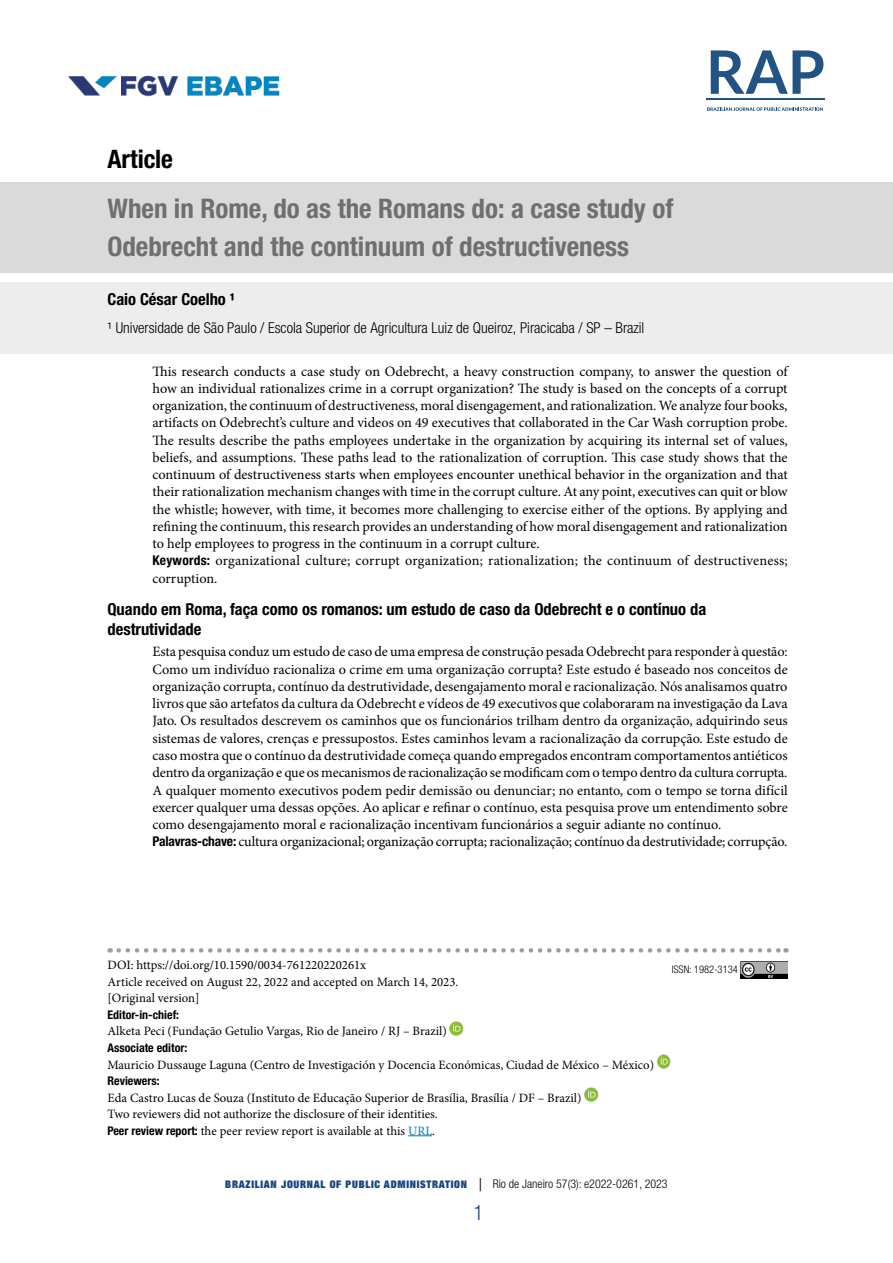
<style>
.page{position:relative;width:893px;height:1263px;background:#fff}
.page>*{position:absolute;margin:0;border:0;box-sizing:border-box;transform-origin:0 0}
.t1{font:700 condensed 27px/37.5px "Helvetica Neue LT Std";color:#706f6f}
.t2{font:700 condensed 25.5px "Helvetica Neue LT Std";color:#000}
.t3{font:300 condensed 21px "Helvetica Neue LT Std";color:#184480}
.t4{font:700 condensed 16.5px/19.8px "Helvetica Neue LT Std";color:#000}
.t5{font:300 condensed 15px "Helvetica Neue LT Std";color:#000}
.t6{font:14.25px/17.2px "Minion Pro";letter-spacing:-.005em;color:#000}
.t7{font:12.75px/16.5px "Minion Pro";color:#000}
.t8{font:700 condensed 12px "Helvetica Neue LT Std";color:#000}
.t9{font:900 expanded 10.5px "Helvetica Neue";letter-spacing:.07em;color:#184480}
.t10{font:300 condensed 10.5px "Helvetica Neue LT Std";color:#000}
.s1{font-family:"Helvetica Neue LT Std";font-weight:700;font-stretch:condensed;font-size:13.5px}
.s2{font-family:"Helvetica Neue LT Std";font-weight:700;font-stretch:condensed;font-size:12px}
.s3{color:#007cac}
.s4{font-family:"Helvetica Neue LT Std";font-weight:300;font-stretch:condensed;font-size:18px;color:#000}
.s5{font-family:"Helvetica Neue LT Std";font-weight:300;font-stretch:condensed;font-size:12px;color:#000}
</style>
<div class="page">
<img style="left:68px;top:75px;width:212px;height:22px">
<svg style="left:707px;top:107px;width:116px;height:4px"></svg>
<hr style="left:706px;top:98px;width:119px;height:2px;background:#215383">
<svg style="left:711px;top:50px;width:112px;height:44px"></svg>
<div style="left:0;top:182px;width:892px;height:90px;background:#dadada"></div>
<div style="left:0;top:282px;width:892px;height:72px;background:#ededed"></div>
<svg style="left:119px;top:948px;width:667px;height:5px"></svg>
<img style="left:740px;top:962px;width:47px;height:16px">
<svg style="left:408px;top:1135px;width:24px;height:1px"></svg>
<svg style="left:450px;top:1022px;width:13px;height:13px"></svg>
<img style="left:657px;top:1055px;width:14px;height:13px">
<img style="left:584px;top:1088px;width:14px;height:13px">
<h2 class="t2" style="left:107px;top:143px;width:67px">Article</h2>
<h1 class="t1" style="left:107px;top:189px;width:567px">When in Rome, do as the Romans do: a case study of<br>Odebrecht and the continuum of destructiveness</h1>
<p class="t4" style="left:107px;top:289px;width:129px">Caio César Coelho ¹</p>
<p class="t5" style="left:107px;top:319px;width:538px">¹ Universidade de São Paulo / Escola Superior de Agricultura Luiz de Queiroz, Piracicaba / SP – Brazil</p>
<p class="t6" style="left:152px;top:362px;width:637px">This research conducts a case study on Odebrecht, a heavy construction company, to answer the question of how an individual rationalizes crime in a corrupt organization? The study is based on the concepts of a corrupt organization, the continuum of destructiveness, moral disengagement, and rationalization. We analyze four books, artifacts on Odebrecht’s culture and videos on 49 executives that collaborated in the Car Wash corruption probe.<br>The results describe the paths employees undertake in the organization by acquiring its internal set of values, beliefs, and assumptions. These paths lead to the rationalization of corruption. This case study shows that the continuum of destructiveness starts when employees encounter unethical behavior in the organization and that their rationalization mechanism changes with time in the corrupt culture. At any point, executives can quit or blow the whistle; however, with time, it becomes more challenging to exercise either of the options. By applying and refining the continuum, this research provides an understanding of how moral disengagement and rationalization to help employees to progress in the continuum in a corrupt culture.<br><span class="s1">Keywords:</span> organizational culture; corrupt organization; rationalization; the continuum of destructiveness; corruption.</p>
<p class="t4" style="left:107px;top:599px;width:600px">Quando em Roma, faça como os romanos: um estudo de caso da Odebrecht e o contínuo da destrutividade</p>
<p class="t6" style="left:152px;top:643px;width:637px">Esta pesquisa conduz um estudo de caso de uma empresa de construção pesada Odebrecht para responder à questão:<br>Como um indivíduo racionaliza o crime em uma organização corrupta? Este estudo é baseado nos conceitos de organização corrupta, contínuo da destrutividade, desengajamento moral e racionalização. Nós analisamos quatro livros que são artefatos da cultura da Odebrecht e vídeos de 49 executivos que colaboraram na investigação da Lava Jato. Os resultados descrevem os caminhos que os funcionários trilham dentro da organização, adquirindo seus sistemas de valores, crenças e pressupostos. Estes caminhos levam a racionalização da corrupção. Este estudo de caso mostra que o contínuo da destrutividade começa quando empregados encontram comportamentos antiéticos dentro da organização e que os mecanismos de racionalização se modificam com o tempo dentro da cultura corrupta.<br>A qualquer momento executivos podem pedir demissão ou denunciar; no entanto, com o tempo se torna difícil exercer qualquer uma dessas opções. Ao aplicar e refinar o contínuo, esta pesquisa prove um entendimento sobre como desengajamento moral e racionalização incentivam funcionários a seguir adiante no contínuo.<br><span class="s1">Palavras-chave:</span> cultura organizacional; organização corrupta; racionalização; contínuo da destrutividade; corrupção.</p>
<p class="t7" style="left:107px;top:957px;width:352px">DOI: https://doi.org/10.1590/0034-761220220261x<br>Article received on August 22, 2022 and accepted on March 14, 2023. [Original version]</p>
<p class="t8" style="left:107px;top:1007px;width:73px">Editor-in-chief:</p>
<p class="t7" style="left:107px;top:1023px;width:341px">Alketa Peci (Fundação Getulio Vargas, Rio de Janeiro / RJ – Brazil)</p>
<p class="t8" style="left:107px;top:1040px;width:81px">Associate editor:</p>
<p class="t7" style="left:107px;top:1056px;width:548px">Mauricio Dussauge Laguna (Centro de Investigación y Docencia Económicas, Ciudad de México – México)</p>
<p class="t8" style="left:107px;top:1073px;width:54px">Reviewers:</p>
<p class="t7" style="left:107px;top:1089px;width:476px">Eda Castro Lucas de Souza (Instituto de Educação Superior de Brasília, Brasília / DF – Brazil)<br>Two reviewers did not authorize the disclosure of their identities.<br><span class="s2">Peer review report:</span> the peer review report is available at this <span class="s3">URL</span>.</p>
<p class="t10" style="left:672px;top:963px;width:68px">ISSN: 1982-3134</p>
<p class="t9" style="left:225px;top:1177px;width:444px">BRAZILIAN JOURNAL OF PUBLIC ADMINISTRATION <span class="s4">|</span> <span class="s5">Rio de Janeiro 57(3): e2022-0261, 2023</span></p>
<h3 class="t3" style="left:473px;top:1200px;width:12px">1</h3>
</div>
